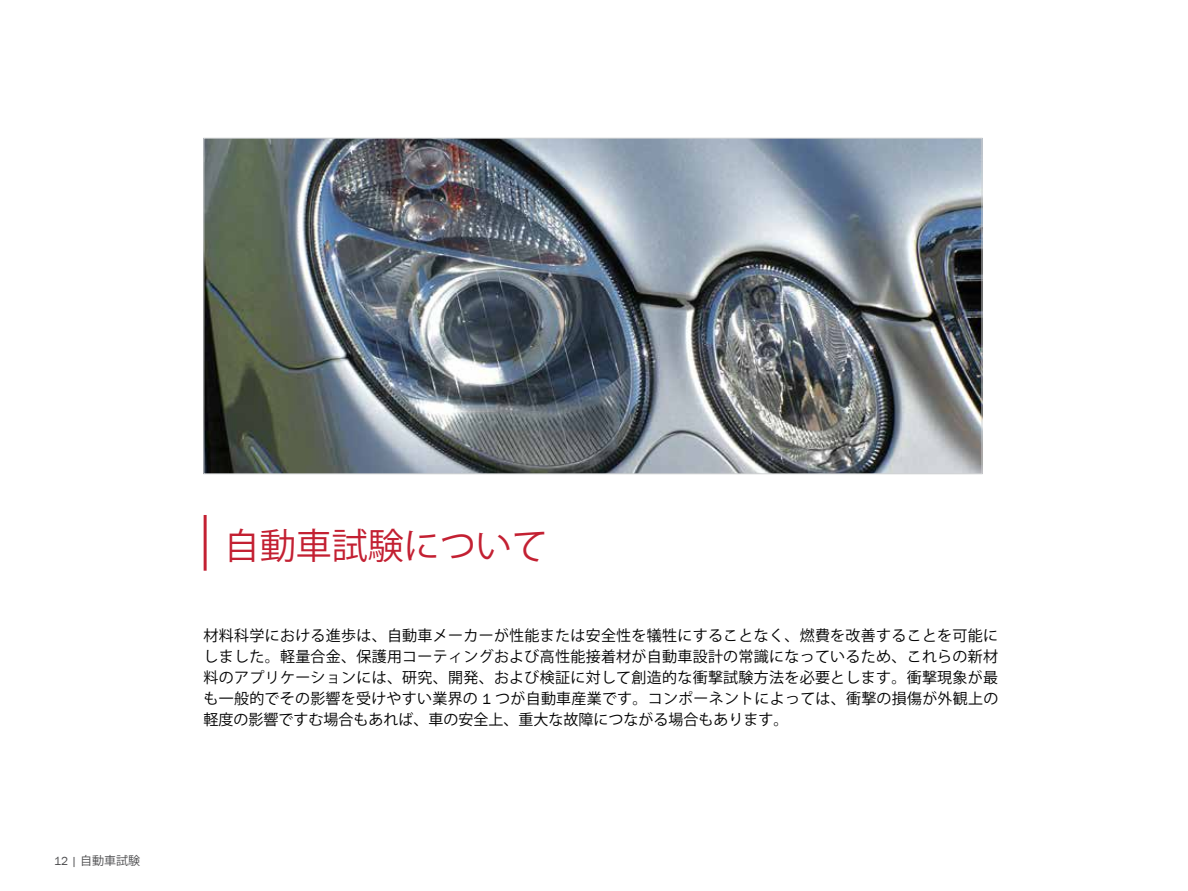
<style>
.page{position:relative;width:1188px;height:891px;background:#fff}
.page>*{position:absolute;margin:0;border:0;box-sizing:border-box;transform-origin:0 0}
.t1{font:36px "Koz Go Pro";color:#c32032}
.t2{font:15px/21px "Koz Go Pro";color:#000;text-align:justify}
.t3{font:12px "Koz Go Pro";color:#4d4d4f}
.s1{font-family:"Franklin Gothic"}
</style>
<div class="page">
<img style="left:206px;top:140px;width:774px;height:332px">
<hr style="left:204px;top:515px;width:3px;height:56px;background:#c32032">
<p class="t3" style="left:54px;top:853px;width:88px"><span class="s1">12 |</span> 自動車試験</p>
<h1 class="t1" style="left:224px;top:523px;width:326px">自動車試験について</h1>
<p class="t2" style="left:204px;top:625px;width:796px">材料科学における進歩は、自動車メーカーが性能または安全性を犠牲にすることなく、燃費を改善することを可能にしました。軽量合金、保護用コーティングおよび高性能接着材が自動車設計の常識になっているため、これらの新材料のアプリケーションには、研究、開発、および検証に対して創造的な衝撃試験方法を必要とします。衝撃現象が最も一般的でその影響を受けやすい業界の <span class="s1">1</span> つが自動車産業です。コンポーネントによっては、衝撃の損傷が外観上の軽度の影響ですむ場合もあれば、車の安全上、重大な故障につながる場合もあります。</p>
</div>
